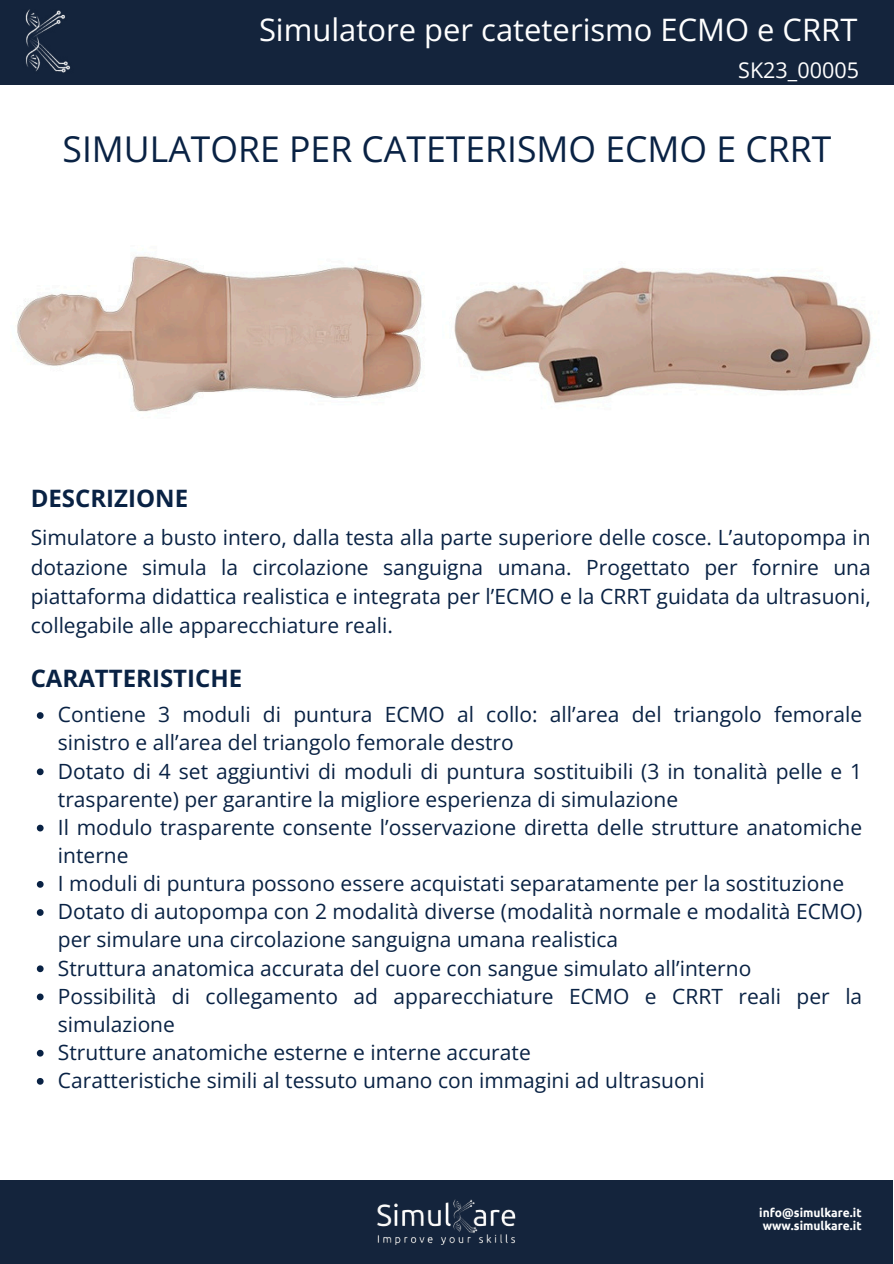
<style>
.page{position:relative;width:894px;height:1264px;background:#fff}
.page>*{position:absolute;margin:0;border:0;box-sizing:border-box;transform-origin:0 0}
.t1{font:35.55px "Open Sans";color:#092244}
.t2{font:30.9px "Open Sans";color:#fff}
.t3{font:700 24px "Open Sans";color:#092244}
.t4{font:21.6px "Open Sans";color:#fff}
.t5{font:21px/28.2px "Open Sans";color:#092244}
.t6{font:700 12px/13.5px "Ubuntu";color:#fff}
</style>
<div class="page">
<div style="left:0;top:0;width:892px;height:85px;background:#14243c"></div>
<img style="left:25px;top:10px;width:46px;height:63px">
<div style="left:0;top:1179px;width:892px;height:84px;background:#14243c"></div>
<img style="left:377px;top:1199px;width:139px;height:45px">
<img style="left:17px;top:256px;width:405px;height:156px">
<img style="left:454px;top:267px;width:417px;height:137px">
<svg style="left:37px;top:712px;width:7px;height:7px"></svg>
<svg style="left:37px;top:768px;width:7px;height:7px"></svg>
<svg style="left:37px;top:824px;width:7px;height:7px"></svg>
<svg style="left:37px;top:881px;width:7px;height:6px"></svg>
<svg style="left:37px;top:909px;width:7px;height:6px"></svg>
<svg style="left:37px;top:965px;width:7px;height:7px"></svg>
<svg style="left:37px;top:993px;width:7px;height:7px"></svg>
<svg style="left:37px;top:1049px;width:7px;height:7px"></svg>
<svg style="left:37px;top:1078px;width:7px;height:6px"></svg>
<p class="t2" style="left:259px;top:8px;width:599px">Simulatore per cateterismo ECMO e CRRT</p>
<p class="t4" style="left:738px;top:55px;width:122px">SK23_00005</p>
<h3 class="t1" style="left:62px;top:123px;width:770px">SIMULATORE PER CATETERISMO ECMO E CRRT</h3>
<h4 class="t3" style="left:31px;top:481px;width:159px">DESCRIZIONE</h4>
<h2 class="t5" style="left:31px;top:522px;width:841px;line-height:29.2px;text-align:justify">Simulatore a busto intero, dalla testa alla parte superiore delle cosce. L’autopompa in dotazione simula la circolazione sanguigna umana. Progettato per fornire una piattaforma didattica realistica e integrata per l’ECMO e la CRRT guidata da ultrasuoni, collegabile alle apparecchiature reali.</h2>
<h1 class="t3" style="left:31px;top:661px;width:213px">CARATTERISTICHE</h1>
<h5 class="t5" style="left:58px;top:700px;width:805px">Contiene 3 moduli di puntura ECMO al collo: all’area del triangolo femorale sinistro e all’area del triangolo femorale destro</h5>
<h3 class="t5" style="left:58px;top:756px;width:805px">Dotato di 4 set aggiuntivi di moduli di puntura sostituibili (3 in tonalità pelle e 1 trasparente) per garantire la migliore esperienza di simulazione</h3>
<p class="t5" style="left:58px;top:812px;width:805px">Il modulo trasparente consente l’osservazione diretta delle strutture anatomiche interne</p>
<p class="t5" style="left:58px;top:868px;width:787px">I moduli di puntura possono essere acquistati separatamente per la sostituzione</p>
<p class="t5" style="left:58px;top:897px;width:805px">Dotato di autopompa con 2 modalità diverse (modalità normale e modalità ECMO) per simulare una circolazione sanguigna umana realistica</p>
<p class="t5" style="left:58px;top:953px;width:694px">Struttura anatomica accurata del cuore con sangue simulato all’interno</p>
<p class="t5" style="left:58px;top:981px;width:805px">Possibilità di collegamento ad apparecchiature ECMO e CRRT reali per la simulazione</p>
<p class="t5" style="left:58px;top:1037px;width:474px">Strutture anatomiche esterne e interne accurate</p>
<p class="t5" style="left:58px;top:1065px;width:648px">Caratteristiche simili al tessuto umano con immagini ad ultrasuoni</p>
<p class="t6" style="left:759px;top:1205px;width:104px">info@simulkare.it www.simulkare.it</p>
</div>
